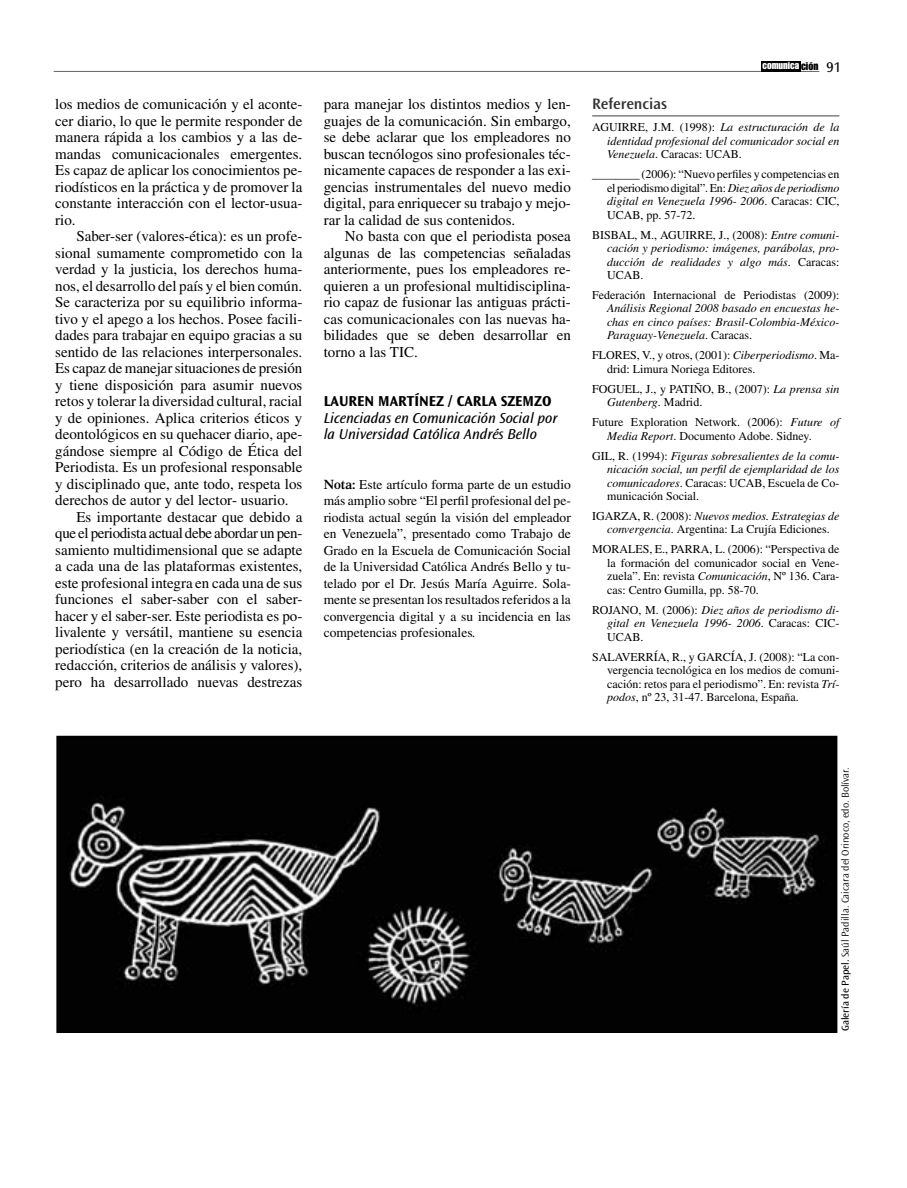
<style>
.page{position:relative;width:907px;height:1188px;background:#fff}
.page>*{position:absolute;margin:0;border:0;box-sizing:border-box;transform-origin:0 0}
.t1{font:600 15.75px "Ocean Sans Std";color:#333}
.t2{font:15px/16.5px "Times";color:#000;text-align:justify}
.t3{font:italic 15px/16.5px "Ocean Sans Std";color:#000}
.t4{font:15px "Times";letter-spacing:-.025em;color:#000}
.t5{font:700 15px "Ocean Sans Std";color:#000}
.t6{font:14.7px "Ocean Sans Std";color:#000}
.t7{font:13.5px/16.5px "Times";color:#000;text-align:justify}
.t8{font:12px/13.5px "Times";color:#000;text-align:justify}
.t9{font:italic 12px/13.5px "Times";color:#000;text-align:justify}
.t10{font:300 10.5px "Ocean Sans Std";color:#000}
.t11{font:10.05px "Impact";color:#fff}
.s1{font-weight:600}
.s2{font-style:italic}
.s3{font-size:10.8px;color:#000}
.s4{font-style:normal}
.s5{font-weight:400}
</style>
<div class="page">
<hr style="left:54px;top:71px;width:765px;height:1px;background:#666">
<div style="left:761px;top:61px;width:39px;height:10px;background:#000"></div>
<hr style="left:592px;top:115px;width:247px;height:2px;background:#808080">
<img style="left:59px;top:738px;width:776px;height:292px">
<p class="t2" style="left:55px;top:97px;width:249px">los medios de comunicación y el aconte&shy;cer diario, lo que le permite responder de manera rápida a los cambios y a las de&shy;mandas comunicacionales emergentes.<br>Es capaz de aplicar los conocimientos pe&shy;riodísticos en la práctica y de promover la constante interacción con el lector-usua&shy;rio.</p>
<p class="t2" style="left:76px;top:229px;width:227px">Saber-ser (valores-ética): es un profe-</p>
<p class="t2" style="left:55px;top:246px;width:249px">sional sumamente comprometido con la</p>
<p class="t2" style="left:55px;top:262px;width:249px">verdad y la justicia, los derechos huma-</p>
<p class="t2" style="left:55px;top:279px;width:249px">nos, el desarrollo del país y el bien común.</p>
<p class="t2" style="left:55px;top:295px;width:249px">Se caracteriza por su equilibrio informa-</p>
<p class="t2" style="left:55px;top:312px;width:249px">tivo y el apego a los hechos. Posee facili-</p>
<p class="t2" style="left:55px;top:328px;width:249px">dades para trabajar en equipo gracias a su</p>
<p class="t2" style="left:55px;top:345px;width:249px">sentido de las relaciones interpersonales.</p>
<p class="t2" style="left:55px;top:361px;width:249px">Es capaz de manejar situaciones de presión</p>
<p class="t2" style="left:55px;top:378px;width:249px">y tiene disposición para asumir nuevos</p>
<p class="t2" style="left:55px;top:394px;width:249px">retos y tolerar la diversidad cultural, racial</p>
<p class="t2" style="left:55px;top:411px;width:249px">y de opiniones. Aplica criterios éticos y</p>
<p class="t2" style="left:55px;top:427px;width:249px">deontológicos en su quehacer diario, ape-</p>
<p class="t2" style="left:55px;top:444px;width:249px">gándose siempre al Código de Ética del</p>
<p class="t2" style="left:55px;top:460px;width:249px">Periodista. Es un profesional responsable</p>
<p class="t2" style="left:55px;top:477px;width:249px">y disciplinado que, ante todo, respeta los</p>
<p class="t2" style="left:55px;top:493px;width:235px">derechos de autor y del lector- usuario.</p>
<p class="t2" style="left:76px;top:510px;width:227px">Es importante destacar que debido a</p>
<p class="t4" style="left:55px;top:528px;width:249px">que el periodista actual debe abordar un pen-</p>
<p class="t2" style="left:55px;top:543px;width:249px">samiento multidimensional que se adapte</p>
<p class="t2" style="left:55px;top:559px;width:249px">a cada una de las plataformas existentes,</p>
<p class="t2" style="left:55px;top:576px;width:249px">este profesional integra en cada una de sus</p>
<p class="t2" style="left:55px;top:592px;width:249px">funciones el saber-saber con el saber-</p>
<p class="t2" style="left:55px;top:609px;width:249px">hacer y el saber-ser. Este periodista es po-</p>
<p class="t2" style="left:55px;top:625px;width:249px">livalente y versátil, mantiene su esencia</p>
<p class="t2" style="left:55px;top:642px;width:249px">periodística (en la creación de la noticia,</p>
<p class="t2" style="left:55px;top:658px;width:249px">redacción, criterios de análisis y valores),</p>
<p class="t2" style="left:55px;top:675px;width:249px">pero ha desarrollado nuevas destrezas</p>
<p class="t2" style="left:323px;top:97px;width:249px">para manejar los distintos medios y len&shy;guajes de la comunicación. Sin embargo, se debe aclarar que los empleadores no buscan tecnólogos sino profesionales téc&shy;nicamente capaces de responder a las exi&shy;gencias instrumentales del nuevo medio digital, para enriquecer su trabajo y mejo&shy;rar la calidad de sus contenidos.</p>
<p class="t2" style="left:323px;top:229px;width:249px;text-indent:21px">No basta con que el periodista posea algunas de las competencias señaladas anteriormente, pues los empleadores re&shy;quieren a un profesional multidisciplina&shy;rio capaz de fusionar las antiguas prácti&shy;cas comunicacionales con las nuevas ha&shy;bilidades que se deben desarrollar en torno a las TIC.</p>
<p class="t5" style="left:323px;top:394px;width:229px">LAUREN MARTÍNEZ / CARLA SZEMZO</p>
<p class="t3" style="left:323px;top:410px;width:235px">Licenciadas en Comunicación Social por la Universidad Católica Andrés Bello</p>
<p class="t7" style="left:323px;top:477px;width:249px"><span class="s1">Nota:</span> Este artículo forma parte de un estudio más amplio sobre “El perfil profesional del pe&shy;riodista actual según la visión del empleador en Venezuela”, presentado como Trabajo de Grado en la Escuela de Comunicación Social de la Universidad Católica Andrés Bello y tu&shy;telado por el Dr. Jesús María Aguirre. Sola&shy;mente se presentan los resultados referidos a la convergencia digital y a su incidencia en las competencias profesionales<span class="s2">.</span></p>
<p class="t11" style="left:762px;top:62px;width:57px">comunica <span class="s3">ción</span></p>
<p class="t6" style="left:826px;top:60px;width:16px">91</p>
<p class="t1" style="left:592px;top:97px;width:76px">Referencias</p>
<p class="t9" style="left:607px;top:121px;width:234px;text-indent:-15px"><span class="s4">AGUIRRE, J.M. (1998):</span> La estructuración de la identidad profesional del comunicador social en Venezuela<span class="s4">. Caracas: UCAB.</span></p>
<p class="t8" style="left:607px;top:168px;width:234px;text-indent:-15px">________ (2006): “Nuevo perfiles y competencias en el periodismo digital”. En: <span class="s2">Diez años de periodismo digital en Venezuela 1996- 2006</span>. Caracas: CIC, UCAB, pp. 57-72.</p>
<p class="t9" style="left:607px;top:229px;width:234px;text-indent:-15px"><span class="s4">BISBAL, M., AGUIRRE, J., (2008):</span> Entre comuni&shy;cación y periodismo: imágenes, parábolas, pro&shy;ducción de realidades y algo más<span class="s4">. Caracas:<br>UCAB.</span></p>
<p class="t8" style="left:592px;top:289px;width:249px">Federación Internacional de Periodistas (2009):</p>
<p class="t9" style="left:607px;top:303px;width:234px">Análisis Regional 2008 basado en encuestas he&shy;chas en cinco países: Brasil-Colombia-México-Paraguay-Venezuela<span class="s4">. Caracas.</span></p>
<p class="t8" style="left:607px;top:350px;width:234px;text-indent:-15px">FLORES, V., y otros, (2001): <span class="s2">Ciberperiodismo</span>. Ma&shy;drid: Limura Noriega Editores.</p>
<p class="t8" style="left:607px;top:383px;width:234px;text-indent:-15px">FOGUEL, J., y PATIÑO, B., (2007): <span class="s2">La prensa sin<br>Gutenberg</span>. Madrid.</p>
<p class="t8" style="left:607px;top:416px;width:234px;text-indent:-15px">Future Exploration Network. (2006): <span class="s2">Future of<br>Media Report</span>. Documento Adobe. Sidney.</p>
<p class="t9" style="left:607px;top:450px;width:234px;text-indent:-15px"><span class="s4">GIL, R. (1994):</span> Figuras sobresalientes de la comu&shy;nicación social, un perfil de ejemplaridad de los comunicadores<span class="s4">. Caracas: UCAB, Escuela de Co&shy;municación Social.</span></p>
<p class="t8" style="left:592px;top:510px;width:249px;text-align:center">IGARZA, R. (2008): <span class="s2">Nuevos medios. Estrategias de convergencia</span>. Argentina: La Crujía Ediciones.</p>
<p class="t8" style="left:607px;top:543px;width:234px;text-indent:-15px">MORALES, E., PARRA, L. (2006): “Perspectiva de la formación del comunicador social en Vene&shy;zuela”. En: revista <span class="s2">Comunicación</span>, Nº 136. Cara&shy;cas: Centro Gumilla, pp. 58-70.</p>
<p class="t9" style="left:607px;top:604px;width:234px;text-indent:-15px"><span class="s4">ROJANO, M. (2006):</span> Diez años de periodismo di&shy;gital en Venezuela 1996- 2006<span class="s4">. Caracas: CIC-UCAB.</span></p>
<p class="t8" style="left:607px;top:651px;width:234px;text-indent:-15px">SALAVERRÍA, R., y GARCÍA, J. (2008): “La con&shy;vergencia tecnológica en los medios de comuni&shy;cación: retos para el periodismo”. En: revista <span class="s2">Trí&shy;podos</span>, nº 23, 31-47. Barcelona, España.</p>
<p class="t10" style="left:840px;top:1031px;width:265px;rotate:-90deg"><span class="s5">Galería de Papel.</span> Saúl Padilla. Caicara del Orinoco, edo. Bolívar.</p>
</div>
